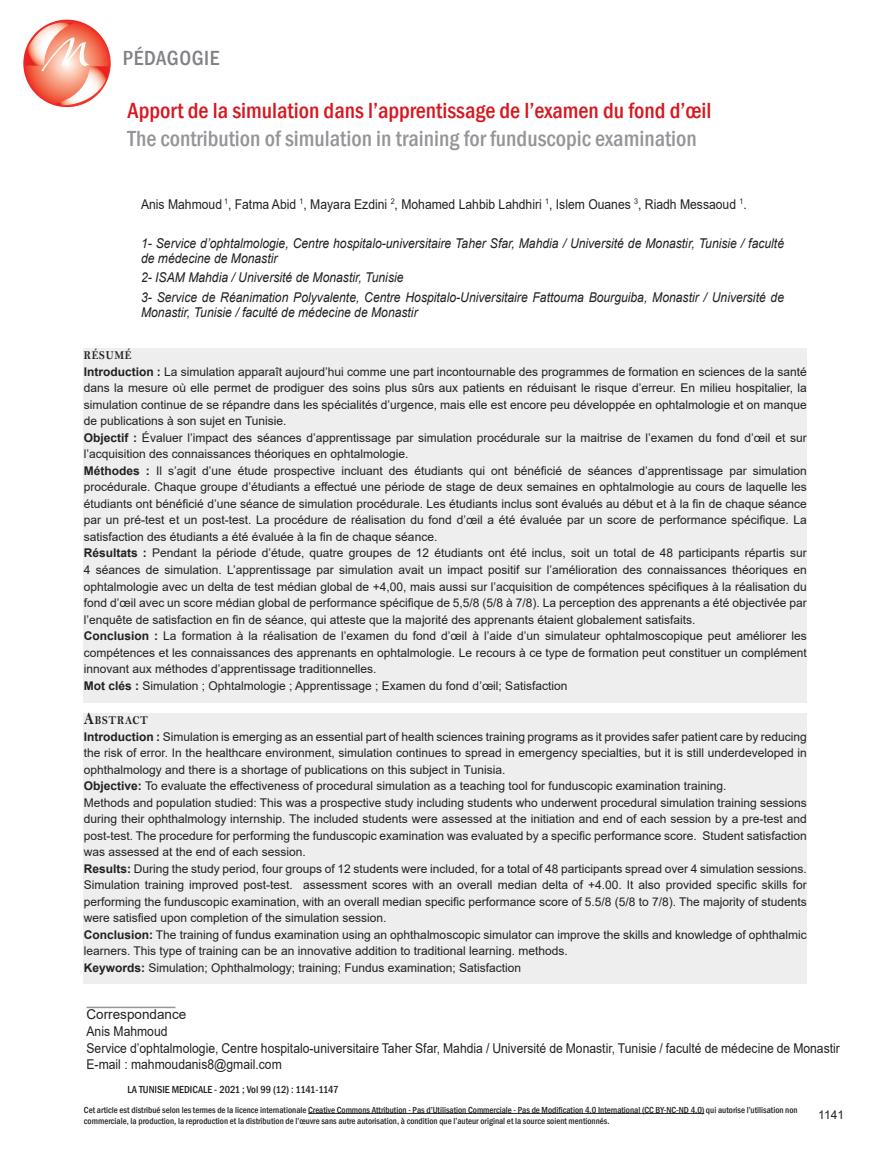
<style>
.page{position:relative;width:893px;height:1149px;background:#fff}
.page>*{position:absolute;margin:0;border:0;box-sizing:border-box;transform-origin:0 0}
.t1{font:500 condensed 22.5px "Franklin Gothic";color:#939598}
.t2{font:500 condensed 22.5px "Franklin Gothic";color:#d7171f}
.t3{font:500 condensed 21px "Franklin Gothic";letter-spacing:.03em;color:#808285}
.t4{font:italic 13.5px/15px "Arial";color:#231f20;scale:.9 1}
.t5{font:13.5px "Arial";color:#231f20;scale:.9 1}
.t6{font:13.5px "Arial";color:#231f20}
.t7{font:12px/16.5px "Arial";color:#231f20;text-align:justify}
.t8{font:12px "Bell MT Bold";letter-spacing:.07em;color:#231f20;scale:.87 1}
.t9{font:500 condensed 10.5px "Franklin Gothic";color:#231f20}
.t10{font:500 condensed 9px/10.8px "Franklin Gothic";color:#231f20}
.s1{font-weight:700}
.s2{font-size:17.1px}
</style>
<div class="page">
<hr style="left:87px;top:1006px;width:88px;height:1px;background:#939598">
<svg style="left:23px;top:20px;width:88px;height:87px"></svg>
<svg style="left:24px;top:23px;width:85px;height:82px"></svg>
<hr style="left:308px;top:1112px;width:396px;height:1px;background:#231f20">
<div style="left:84px;top:348px;width:723px;height:354px;background:#eeeeef"></div>
<div style="left:84px;top:712px;width:723px;height:270px;background:#eeeeef"></div>
<p class="t3" style="left:123px;top:44px;width:98px">PÉDAGOGIE</p>
<p class="t2" style="left:128px;top:96px;width:585px">Apport de la simulation dans l’apprentissage de l’examen du fond d’œil</p>
<p class="t1" style="left:128px;top:124px;width:571px">The contribution of simulation in training for funduscopic examination</p>
<p class="t5" style="left:141px;top:194px;width:675px">Anis Mahmoud <sup>1</sup>, Fatma Abid <sup>1</sup>, Mayara Ezdini <sup>2</sup>, Mohamed Lahbib Lahdhiri <sup>1</sup>, Islem Ouanes <sup>3</sup>, Riadh Messaoud <sup>1</sup>.</p>
<p class="t4" style="left:141px;top:235px;width:716px">1- Service d’ophtalmologie, Centre hospitalo-universitaire Taher Sfar, Mahdia / Université de Monastir, Tunisie / faculté de médecine de Monastir</p>
<p class="t4" style="left:141px;top:270px;width:293px">2- ISAM Mahdia / Université de Monastir, Tunisie</p>
<p class="t4" style="left:141px;top:289px;width:716px">3- Service de Réanimation Polyvalente, Centre Hospitalo-Universitaire Fattouma Bourguiba, Monastir / Université de<br>Monastir, Tunisie / faculté de médecine de Monastir</p>
<p class="t8" style="left:84px;top:348px;width:57px">RÉSUMÉ</p>
<p class="t7" style="left:84px;top:363px;width:725px"><span class="s1">Introduction :</span> La simulation apparaît aujourd’hui comme une part incontournable des programmes de formation en sciences de la santé dans la mesure où elle permet de prodiguer des soins plus sûrs aux patients en réduisant le risque d’erreur. En milieu hospitalier, la simulation continue de se répandre dans les spécialités d’urgence, mais elle est encore peu développée en ophtalmologie et on manque de publications à son sujet en Tunisie.</p>
<p class="t7" style="left:84px;top:429px;width:725px"><span class="s1">Objectif :</span> Évaluer l’impact des séances d’apprentissage par simulation procédurale sur la maitrise de l’examen du fond d’œil et sur l’acquisition des connaissances théoriques en ophtalmologie.</p>
<p class="t7" style="left:84px;top:462px;width:725px"><span class="s1">Méthodes :</span> Il s’agit d’une étude prospective incluant des étudiants qui ont bénéficié de séances d’apprentissage par simulation procédurale. Chaque groupe d’étudiants a effectué une période de stage de deux semaines en ophtalmologie au cours de laquelle les étudiants ont bénéficié d’une séance de simulation procédurale. Les étudiants inclus sont évalués au début et à la fin de chaque séance par un pré-test et un post-test. La procédure de réalisation du fond d’œil a été évaluée par un score de performance spécifique. La satisfaction des étudiants a été évaluée à la fin de chaque séance.</p>
<p class="t7" style="left:84px;top:544px;width:725px"><span class="s1">Résultats :</span> Pendant la période d’étude, quatre groupes de 12 étudiants ont été inclus, soit un total de 48 participants répartis sur 4 séances de simulation. L’apprentissage par simulation avait un impact positif sur l’amélioration des connaissances théoriques en ophtalmologie avec un delta de test médian global de +4,00, mais aussi sur l’acquisition de compétences spécifiques à la réalisation du fond d’œil avec un score médian global de performance spécifique de 5,5/8 (5/8 à 7/8). La perception des apprenants a été objectivée par l’enquête de satisfaction en fin de séance, qui atteste que la majorité des apprenants étaient globalement satisfaits.</p>
<p class="t7" style="left:84px;top:627px;width:725px"><span class="s1">Conclusion :</span> La formation à la réalisation de l’examen du fond d’œil à l’aide d’un simulateur ophtalmoscopique peut améliorer les compétences et les connaissances des apprenants en ophtalmologie. Le recours à ce type de formation peut constituer un complément innovant aux méthodes d’apprentissage traditionnelles.</p>
<p class="t7" style="left:84px;top:676px;width:485px"><span class="s1">Mot clés :</span> Simulation ; Ophtalmologie ; Apprentissage ; Examen du fond d’œil; Satisfaction</p>
<p class="t8" style="left:84px;top:712px;width:75px"><span class="s2">A</span>BSTRACT</p>
<p class="t7" style="left:84px;top:727px;width:725px"><span class="s1">Introduction :</span> Simulation is emerging as an essential part of health sciences training programs as it provides safer patient care by reducing the risk of error. In the healthcare environment, simulation continues to spread in emergency specialties, but it is still underdeveloped in ophthalmology and there is a shortage of publications on this subject in Tunisia.</p>
<p class="t7" style="left:84px;top:777px;width:644px"><span class="s1">Objective:</span> To evaluate the effectiveness of procedural simulation as a teaching tool for funduscopic examination training.</p>
<p class="t7" style="left:84px;top:793px;width:725px">Methods and population studied: This was a prospective study including students who underwent procedural simulation training sessions during their ophthalmology internship. The included students were assessed at the initiation and end of each session by a pre-test and post-test. The procedure for performing the funduscopic examination was evaluated by a specific performance score. Student satisfaction was assessed at the end of each session.</p>
<p class="t7" style="left:84px;top:859px;width:725px"><span class="s1">Results:</span> During the study period, four groups of 12 students were included, for a total of 48 participants spread over 4 simulation sessions.<br>Simulation training improved post-test. assessment scores with an overall median delta of +4.00. It also provided specific skills for performing the funduscopic examination, with an overall median specific performance score of 5.5/8 (5/8 to 7/8). The majority of students were satisfied upon completion of the simulation session.</p>
<p class="t7" style="left:84px;top:925px;width:725px"><span class="s1">Conclusion:</span> The training of fundus examination using an ophthalmoscopic simulator can improve the skills and knowledge of ophthalmic learners. This type of training can be an innovative addition to traditional learning. methods.</p>
<p class="t7" style="left:84px;top:958px;width:439px"><span class="s1">Keywords:</span> Simulation; Ophthalmology; training; Fundus examination; Satisfaction</p>
<p class="t6" style="left:87px;top:1004px;width:101px">Correspondance</p>
<p class="t5" style="left:87px;top:1021px;width:92px">Anis Mahmoud</p>
<p class="t5" style="left:87px;top:1038px;width:839px">Service d’ophtalmologie, Centre hospitalo-universitaire Taher Sfar, Mahdia / Université de Monastir, Tunisie / faculté de médecine de Monastir</p>
<p class="t5" style="left:87px;top:1054px;width:218px">E-mail : mahmoudanis8@gmail.com</p>
<p class="t10" style="left:84px;top:1103px;width:715px">Cet article est distribué selon les termes de la licence internationale Creative Commons Attribution - Pas d’Utilisation Commerciale - Pas de Modification 4.0 International (CC BY-NC-ND 4.0) qui autorise l’utilisation non commerciale, la production, la reproduction et la distribution de l’œuvre sans autre autorisation, à condition que l’auteur original et la source soient mentionnés.</p>
<p class="t9" style="left:128px;top:1081px;width:212px">LA TUNISIE MEDICALE - 2021 ; Vol 99 (12) : 1141-1147</p>
<p class="t7" style="left:818px;top:1106px;width:27px">1141</p>
</div>
